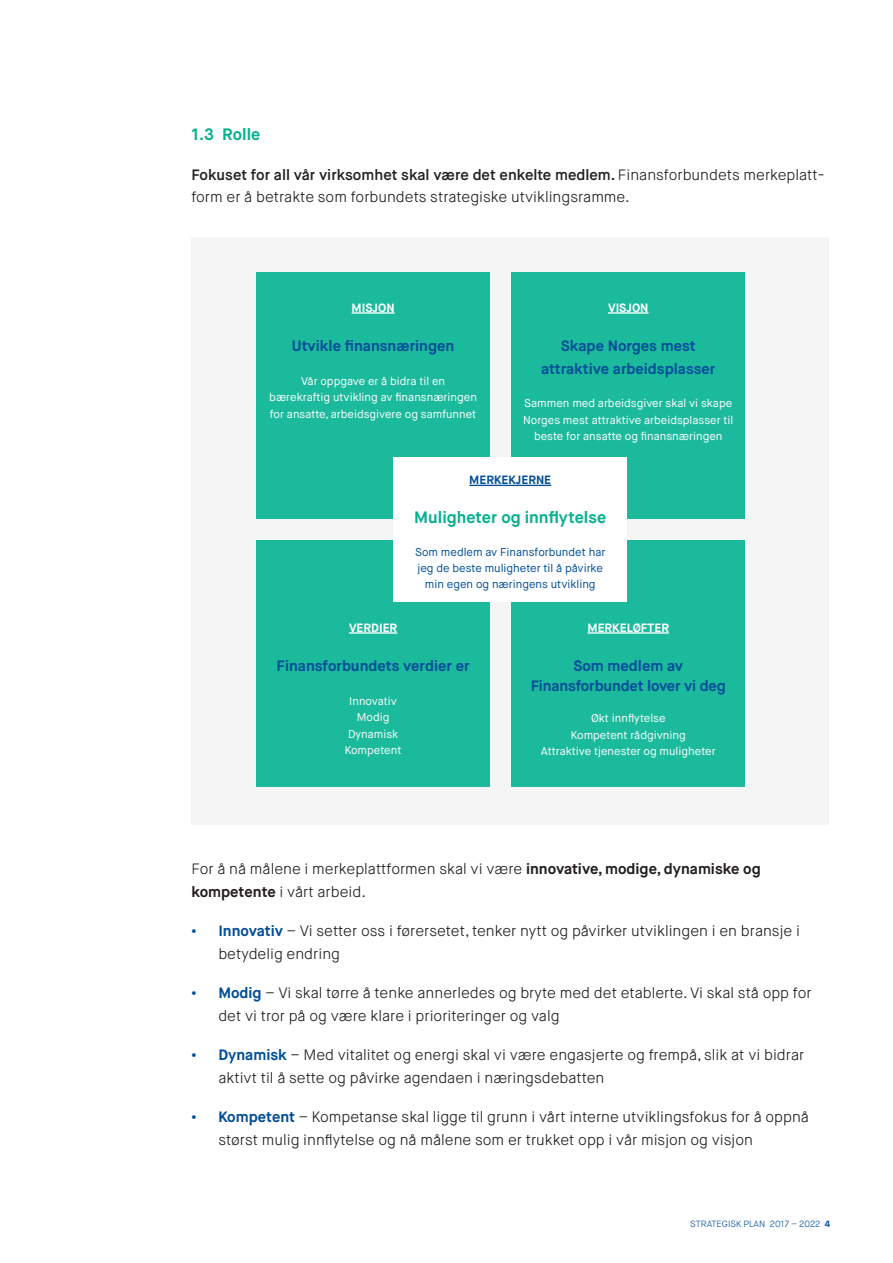
<style>
.page{position:relative;width:893px;height:1263px;background:#fff}
.page>*{position:absolute;margin:0;border:0;box-sizing:border-box;transform-origin:0 0}
.Brodtekst{font:700 16.5px "Maison Neue";color:#07b18f}
.Brodtekst-2{font:300 15px/22.5px "Maison Neue";color:#231f20}
.Brodtekst-3{font:700 15px/22.5px "Maison Neue";color:#014e99;text-align:center}
.Brodtekst-4{font:700 12px "Maison Neue";color:#fff}
.Brodtekst-5{font:700 12px "Maison Neue";color:#014e99}
.Brodtekst-6{font:11.25px/16.5px "Maison Neue";color:#fff;text-align:center}
.Brodtekst-7{font:11.25px/15.8px "Maison Neue";color:#014e99;text-align:center}
.t1{font:300 9px "Maison Neue";color:#014e99}
.s1{font-weight:600}
.s2{font-weight:700}
.s3{font-weight:700;color:#014e99}
</style>
<div class="page">
<div style="left:191px;top:237px;width:638px;height:588px;background:#f6f5f6"></div>
<div style="left:256px;top:272px;width:234px;height:247px;background:#1cba9d"></div>
<div style="left:256px;top:540px;width:234px;height:247px;background:#1cba9d"></div>
<div style="left:511px;top:272px;width:234px;height:247px;background:#1cba9d"></div>
<div style="left:511px;top:540px;width:234px;height:247px;background:#1cba9d"></div>
<hr style="left:352px;top:312px;width:43px;height:2px;background:#fff">
<hr style="left:349px;top:632px;width:48px;height:2px;background:#fff">
<hr style="left:608px;top:312px;width:40px;height:2px;background:#fff">
<hr style="left:588px;top:632px;width:81px;height:2px;background:#fff">
<div style="left:393px;top:457px;width:234px;height:145px;background:#fff"></div>
<hr style="left:469px;top:485px;width:82px;height:1px;background:#014e99">
<p class="Brodtekst" style="left:191px;top:124px;width:71px">1.3 Rolle</p>
<p class="Brodtekst-2" style="left:191px;top:164px;width:635px"><span class="s1">Fokuset for all vår virksomhet skal være det enkelte medlem.</span> Finansforbundets merkeplatt&shy;form er å betrakte som forbundets strategiske utviklingsramme.</p>
<p class="Brodtekst-4" style="left:352px;top:300px;width:45px">MISJON</p>
<p class="Brodtekst-3" style="left:292px;top:335px;width:164px">Utvikle finansnæringen</p>
<p class="Brodtekst-6" style="left:269px;top:372px;width:209px">Vår oppgave er å bidra til en bærekraftig utvikling av finansnæringen for ansatte, arbeidsgivere og samfunnet</p>
<p class="Brodtekst-4" style="left:608px;top:300px;width:42px">VISJON</p>
<p class="Brodtekst-3" style="left:541px;top:335px;width:176px">Skape Norges mest attraktive arbeidsplasser</p>
<p class="Brodtekst-6" style="left:523px;top:395px;width:212px">Sammen med arbeidsgiver skal vi skape<br>Norges mest attraktive arbeidsplasser til beste for ansatte og finansnæringen</p>
<p class="Brodtekst-5" style="left:469px;top:472px;width:83px">MERKEKJERNE</p>
<p class="Brodtekst" style="left:414px;top:507px;width:193px">Muligheter og innflytelse</p>
<p class="Brodtekst-7" style="left:415px;top:544px;width:192px">Som medlem av Finansforbundet har jeg de beste muligheter til å påvirke min egen og næringens utvikling</p>
<p class="Brodtekst-4" style="left:349px;top:620px;width:50px">VERDIER</p>
<p class="Brodtekst-3" style="left:277px;top:655px;width:194px">Finansforbundets verdier er</p>
<p class="Brodtekst-6" style="left:345px;top:692px;width:58px">Innovativ<br>Modig<br>Dynamisk<br>Kompetent</p>
<p class="Brodtekst-4" style="left:588px;top:620px;width:83px">MERKELØFTER</p>
<p class="Brodtekst-3" style="left:531px;top:656px;width:197px;line-height:19.5px">Som medlem av<br>Finansforbundet lover vi deg</p>
<p class="Brodtekst-6" style="left:541px;top:710px;width:176px">Økt innflytelse<br>Kompetent rådgivning<br>Attraktive tjenester og muligheter</p>
<p class="Brodtekst-2" style="left:191px;top:858px;width:571px">For å nå målene i merkeplattformen skal vi være <span class="s2">innovative, modige, dynamiske og kompetente</span> i vårt arbeid.</p>
<p class="Brodtekst-2" style="left:218px;top:920px;width:583px;text-indent:-27px"><span class="s3">• Innovativ</span> – Vi setter oss i førersetet, tenker nytt og påvirker utviklingen i en bransje i betydelig endring</p>
<p class="Brodtekst-2" style="left:218px;top:982px;width:595px;text-indent:-27px"><span class="s3">• Modig</span> – Vi skal tørre å tenke annerledes og bryte med det etablerte. Vi skal stå opp for det vi tror på og være klare i prioriteringer og valg</p>
<p class="Brodtekst-2" style="left:218px;top:1044px;width:587px;text-indent:-27px"><span class="s3">• Dynamisk</span> – Med vitalitet og energi skal vi være engasjerte og frempå, slik at vi bidrar aktivt til å sette og påvirke agendaen i næringsdebatten</p>
<p class="Brodtekst-2" style="left:218px;top:1106px;width:592px;text-indent:-27px"><span class="s3">• Kompetent</span> – Kompetanse skal ligge til grunn i vårt interne utviklingsfokus for å oppnå størst mulig innflytelse og nå målene som er trukket opp i vår misjon og visjon</p>
<p class="t1" style="left:690px;top:1219px;width:141px">STRATEGISK PLAN 2017 – 2022 <span class="s2">4</span></p>
</div>
